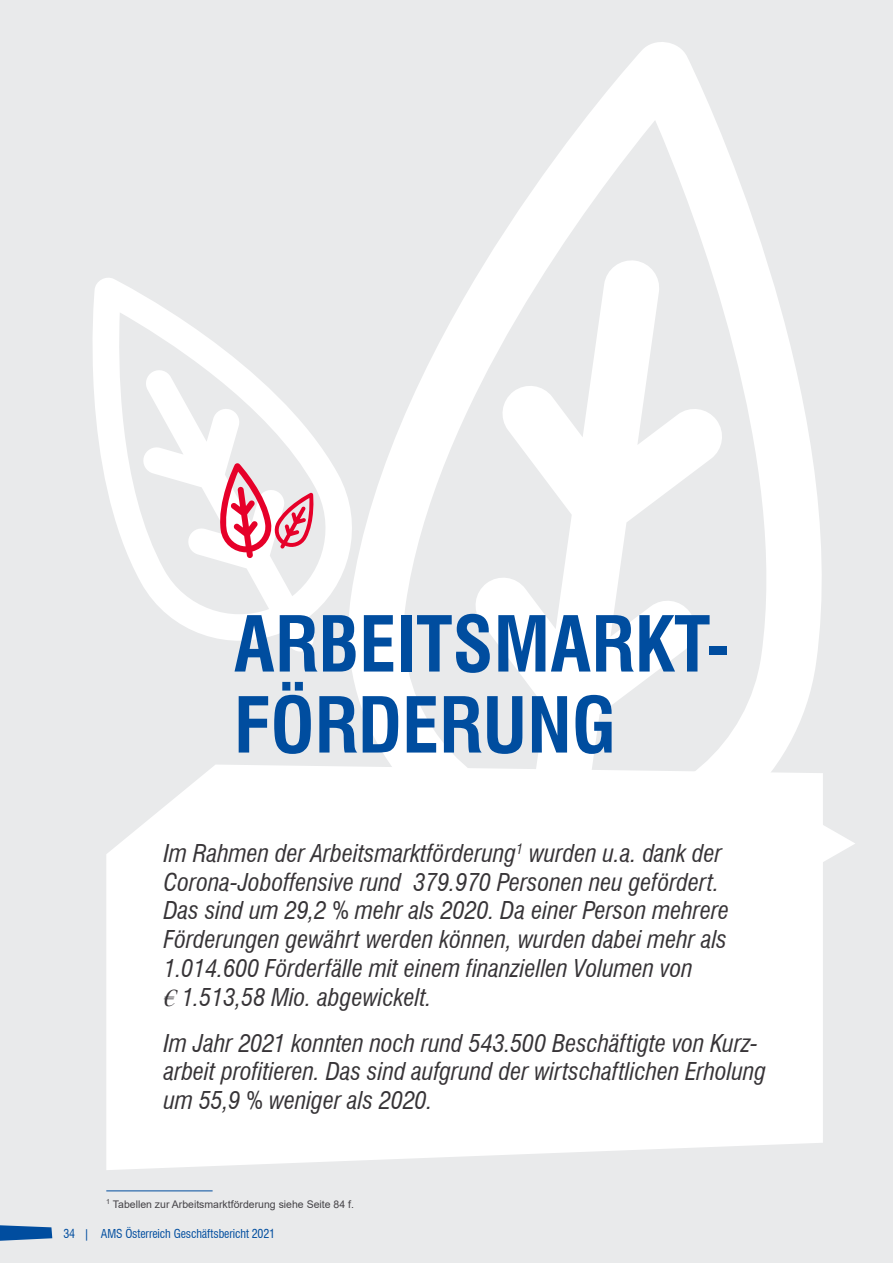
<style>
.page{position:relative;width:893px;height:1263px;background:#e9eaeb}
.page>*{position:absolute;margin:0;border:0;box-sizing:border-box;transform-origin:0 0}
.SuperHeadline{font:700 condensed 75px/81px "Swiss 721 BT";color:#004d9f}
.Einleitung_Leistungen{font:italic condensed 24px/28.8px "Swiss 721 BT";color:#373437}
.t1{font:condensed 12px "Swiss 721 BT";letter-spacing:-.01em;color:#004d9f}
.t2{font:10.5px "Arial";color:#454347}
.s1{font-family:"Times New Roman";font-stretch:normal}
.s2{font-family:"Arial";font-stretch:normal}
</style>
<div class="page">
<svg style="left:350px;top:42px;width:503px;height:820px"></svg>
<svg style="left:93px;top:275px;width:273px;height:379px"></svg>
<svg style="left:217px;top:463px;width:98px;height:95px"></svg>
<div style="left:106px;top:764px;width:717px;height:406px;background:#fff"></div>
<svg style="left:0;top:1225px;width:52px;height:16px"></svg>
<hr style="left:106px;top:1190px;width:107px;height:1px;background:#004d9f">
<h1 class="SuperHeadline" style="left:234px;top:604px;width:498px">ARBEITSMARKT-<br>FÖRDERUNG</h1>
<p class="Einleitung_Leistungen" style="left:164px;top:839px;width:567px">Im Rahmen der Arbeitsmarktförderung<sup>1</sup> wurden u.a. dank der Corona-Joboffensive rund 379.970 Personen neu gefördert.<br>Das sind um 29,2 % mehr als 2020. Da einer Person mehrere Förderungen gewährt werden können, wurden dabei mehr als 1.014.600 Förderfälle mit einem finanziellen Volumen von<br><span class="s1">€</span> 1.513,58 Mio. abgewickelt.</p>
<p class="Einleitung_Leistungen" style="left:164px;top:1028px;width:604px">Im Jahr 2021 konnten noch rund 543.500 Beschäftigte von Kurz&shy;arbeit profitieren. Das sind aufgrund der wirtschaftlichen Erholung um 55,9 % weniger als 2020.</p>
<p class="t2" style="left:106px;top:1197px;width:249px"><sup>1</sup> Tabellen zur Arbeitsmarktförderung siehe Seite 84 f.</p>
<p class="t1" style="left:63px;top:1226px;width:213px">34 <span class="s2">|</span> AMS Österreich Geschäftsbericht 2021</p>
</div>
